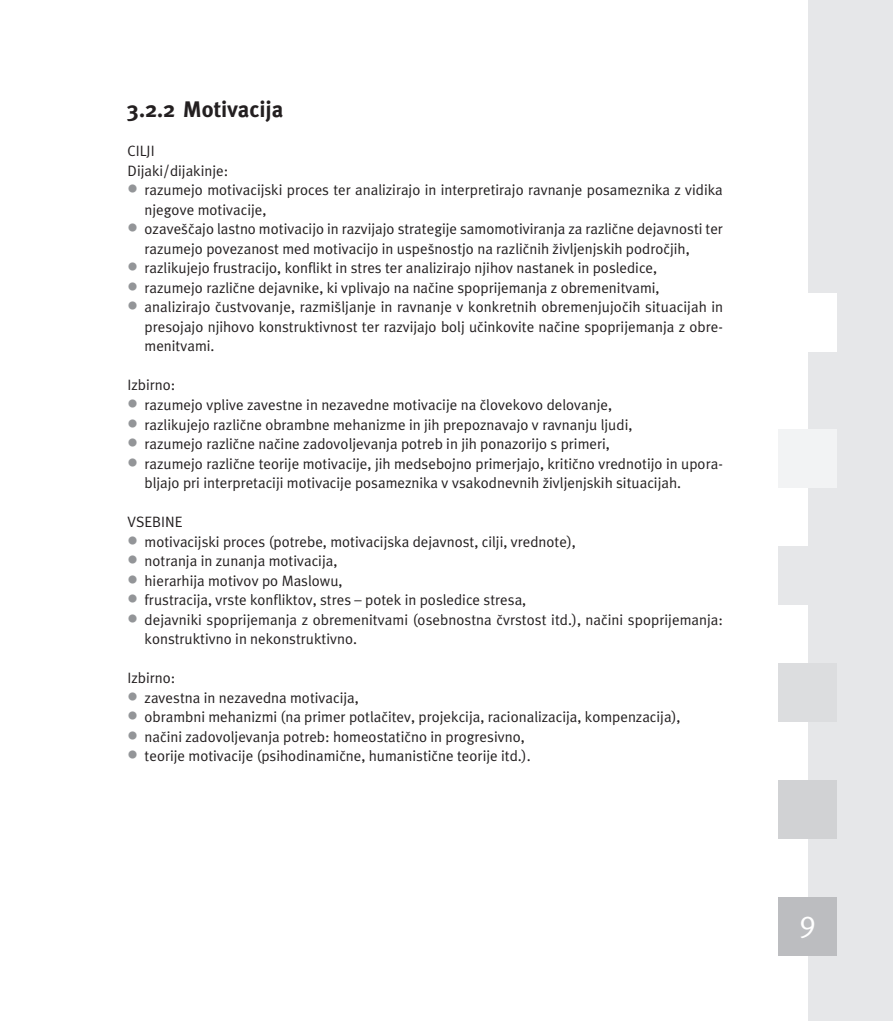
<style>
.page{position:relative;width:893px;height:1021px;background:#fff}
.page>*{position:absolute;margin:0;border:0;box-sizing:border-box;transform-origin:0 0}
.n3{font:22.5px "Meta KT Bold A";color:#231f20}
._01_alineja_1{font:15px/19.5px "Meta KT Normal A";color:#231f20}
.n3-2{font:15px "Meta KT Normal A";color:#231f20}
.s1{color:#939598}
</style>
<div class="page">
<div style="left:808px;top:0;width:85px;height:1020px;background:#e6e7e9"></div>
<div style="left:779px;top:897px;width:58px;height:58px;background:#bcbdc0"></div>
<div style="left:779px;top:780px;width:58px;height:59px;background:#d1d2d4"></div>
<div style="left:779px;top:663px;width:58px;height:59px;background:#dcdddf"></div>
<div style="left:779px;top:546px;width:58px;height:59px;background:#e6e7e9"></div>
<div style="left:779px;top:429px;width:58px;height:59px;background:#f2f3f4"></div>
<div style="left:779px;top:293px;width:58px;height:58px;background:#fff"></div>
<p class="n3" style="left:128px;top:96px;width:157px">3.2.2 Motivacija</p>
<p class="n3-2" style="left:128px;top:142px;width:29px">CILJI</p>
<p class="_01_alineja_1" style="left:128px;top:161px;width:102px">Dijaki/dijakinje:</p>
<p class="_01_alineja_1" style="left:145px;top:180px;width:580px;text-indent:-17px"><span class="s1">•</span> razumejo motivacijski proces ter analizirajo in interpretirajo ravnanje posameznika z vidika njegove motivacije,</p>
<p class="_01_alineja_1" style="left:145px;top:219px;width:580px;text-indent:-17px"><span class="s1">•</span> ozaveščajo lastno motivacijo in razvijajo strategije samomotiviranja za različne dejavnosti ter razumejo povezanost med motivacijo in uspešnostjo na različnih življenjskih področjih,</p>
<p class="_01_alineja_1" style="left:128px;top:258px;width:531px"><span class="s1">•</span> razlikujejo frustracijo, konflikt in stres ter analizirajo njihov nastanek in posledice,</p>
<p class="_01_alineja_1" style="left:128px;top:278px;width:534px"><span class="s1">•</span> razumejo različne dejavnike, ki vplivajo na načine spoprijemanja z obremenitvami,</p>
<p class="_01_alineja_1" style="left:145px;top:297px;width:580px;text-align:justify;text-indent:-17px"><span class="s1">•</span> analizirajo čustvovanje, razmišljanje in ravnanje v konkretnih obremenjujočih situacijah in presojajo njihovo konstruktivnost ter razvijajo bolj učinkovite načine spoprijemanja z obre&shy;menitvami.</p>
<p class="_01_alineja_1" style="left:128px;top:375px;width:49px">Izbirno:</p>
<p class="_01_alineja_1" style="left:128px;top:395px;width:486px"><span class="s1">•</span> razumejo vplive zavestne in nezavedne motivacije na človekovo delovanje,</p>
<p class="_01_alineja_1" style="left:128px;top:414px;width:506px"><span class="s1">•</span> razlikujejo različne obrambne mehanizme in jih prepoznavajo v ravnanju ljudi,</p>
<p class="_01_alineja_1" style="left:128px;top:434px;width:484px"><span class="s1">•</span> razumejo različne načine zadovoljevanja potreb in jih ponazorijo s primeri,</p>
<p class="_01_alineja_1" style="left:145px;top:453px;width:580px;text-indent:-17px"><span class="s1">•</span> razumejo različne teorije motivacije, jih medsebojno primerjajo, kritično vrednotijo in upora&shy;bljajo pri interpretaciji motivacije posameznika v vsakodnevnih življenjskih situacijah.</p>
<p class="_01_alineja_1" style="left:128px;top:512px;width:56px">VSEBINE</p>
<p class="_01_alineja_1" style="left:128px;top:531px;width:450px"><span class="s1">•</span> motivacijski proces (potrebe, motivacijska dejavnost, cilji, vrednote),</p>
<p class="_01_alineja_1" style="left:128px;top:551px;width:211px"><span class="s1">•</span> notranja in zunanja motivacija,</p>
<p class="_01_alineja_1" style="left:128px;top:570px;width:216px"><span class="s1">•</span> hierarhija motivov po Maslowu,</p>
<p class="_01_alineja_1" style="left:128px;top:590px;width:400px"><span class="s1">•</span> frustracija, vrste konfliktov, stres – potek in posledice stresa,</p>
<p class="_01_alineja_1" style="left:145px;top:609px;width:580px;text-indent:-17px"><span class="s1">•</span> dejavniki spoprijemanja z obremenitvami (osebnostna čvrstost itd.), načini spoprijemanja: konstruktivno in nekonstruktivno.</p>
<p class="_01_alineja_1" style="left:128px;top:668px;width:49px">Izbirno:</p>
<p class="_01_alineja_1" style="left:128px;top:687px;width:233px"><span class="s1">•</span> zavestna in nezavedna motivacija,</p>
<p class="_01_alineja_1" style="left:128px;top:707px;width:554px"><span class="s1">•</span> obrambni mehanizmi (na primer potlačitev, projekcija, racionalizacija, kompenzacija),</p>
<p class="_01_alineja_1" style="left:128px;top:726px;width:399px"><span class="s1">•</span> načini zadovoljevanja potreb: homeostatično in progresivno,</p>
<p class="_01_alineja_1" style="left:128px;top:746px;width:405px"><span class="s1">•</span> teorije motivacije (psihodinamične, humanistične teorije itd.).</p>
</div>
